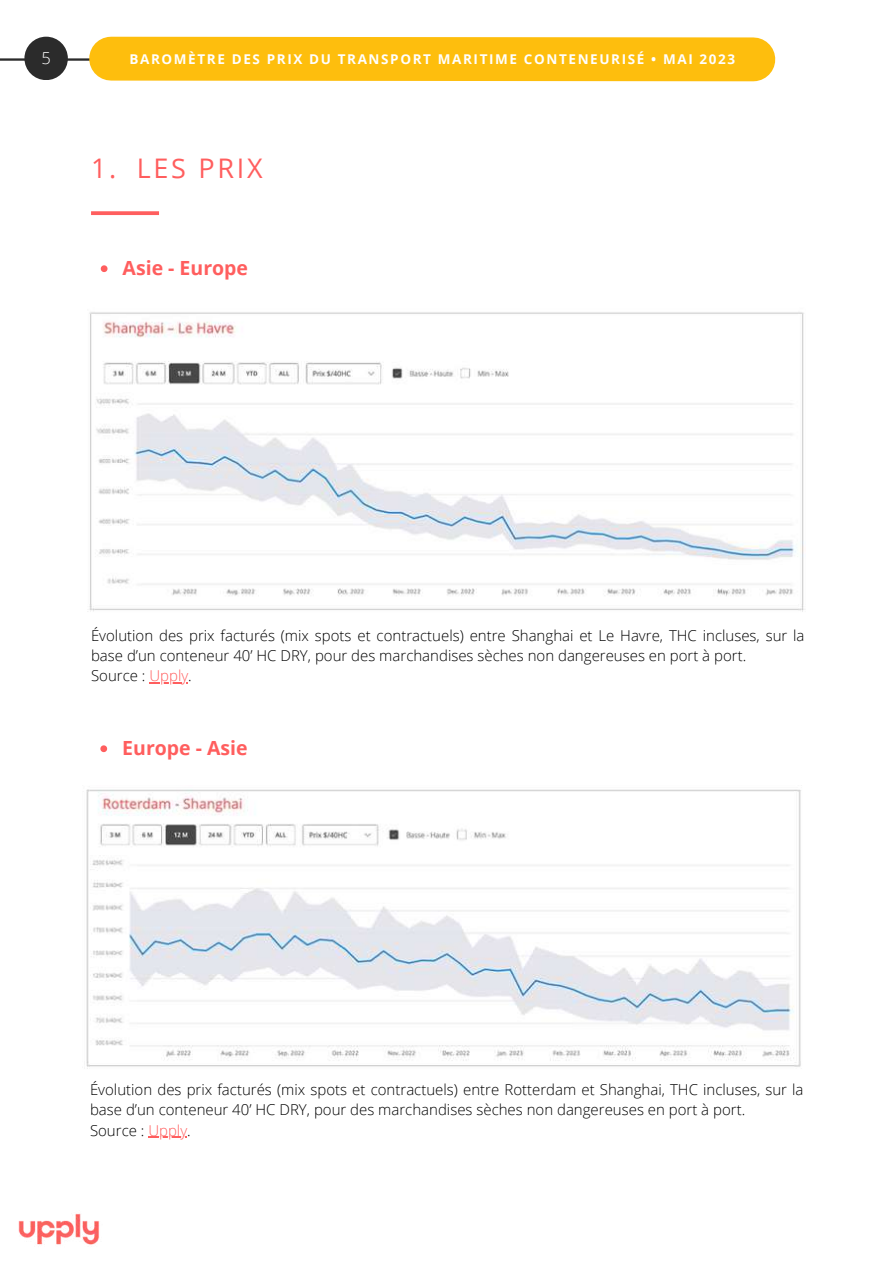
<style>
.page{position:relative;width:893px;height:1264px;background:#fff}
.page>*{position:absolute;margin:0;border:0;box-sizing:border-box;transform-origin:0 0}
.t1{font:27px "Open Sans";letter-spacing:.1em;color:#ff5e5e}
.t2{font:700 19.5px "Open Sans";color:#ff5e5e}
.t3{font:300 16.5px "Open Sans";color:#fff}
.t4{font:300 15px/20.2px "Open Sans";color:#000}
.t5{font:700 13.5px "Open Sans";letter-spacing:.12em;color:#fff}
.s1{color:#ff5e5e}
</style>
<div class="page">
<img style="left:18px;top:1213px;width:82px;height:32px">
<svg style="left:91px;top:211px;width:68px;height:4px"></svg>
<svg style="left:0;top:58px;width:24px;height:3px"></svg>
<div style="left:24px;top:37px;width:44px;height:43px;background:#2b2b2b;border-radius:50%"></div>
<svg style="left:67px;top:36px;width:709px;height:46px;background:#fdc322"></svg>
<img style="left:89px;top:312px;width:716px;height:300px">
<img style="left:86px;top:789px;width:715px;height:280px">
<svg style="left:101px;top:265px;width:6px;height:7px"></svg>
<hr style="left:149px;top:682px;width:39px;height:1px;background:#ff5e5e">
<svg style="left:100px;top:745px;width:7px;height:7px"></svg>
<hr style="left:148px;top:1136px;width:39px;height:1px;background:#ff5e5e">
<p class="t3" style="left:41px;top:46px;width:11px">5</p>
<p class="t5" style="left:129px;top:49px;width:607px">BAROMÈTRE DES PRIX DU TRANSPORT MARITIME CONTENEURISÉ • MAI 2023</p>
<h1 class="t1" style="left:91px;top:149px;width:173px">1. LES PRIX</h1>
<h2 class="t2" style="left:123px;top:254px;width:127px">Asie - Europe</h2>
<p class="t4" style="left:91px;top:624px;width:715px">Évolution des prix facturés (mix spots et contractuels) entre Shanghai et Le Havre, THC incluses, sur la base d’un conteneur 40’ HC DRY, pour des marchandises sèches non dangereuses en port à port.<br>Source : <span class="s1">Upply</span>.</p>
<h2 class="t2" style="left:122px;top:734px;width:127px">Europe - Asie</h2>
<p class="t4" style="left:90px;top:1079px;width:715px">Évolution des prix facturés (mix spots et contractuels) entre Rotterdam et Shanghai, THC incluses, sur la base d’un conteneur 40’ HC DRY, pour des marchandises sèches non dangereuses en port à port.<br>Source : <span class="s1">Upply</span>.</p>
</div>
